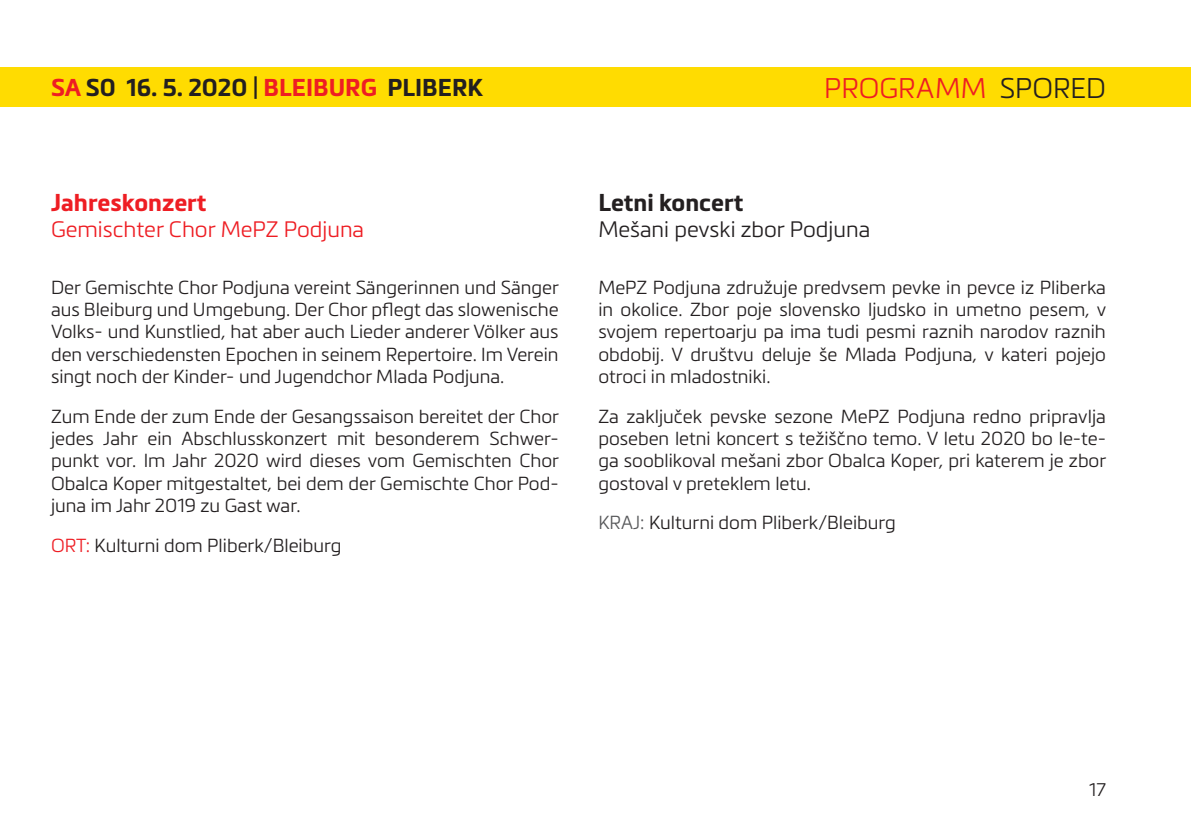
<style>
.page{position:relative;width:1191px;height:840px;background:#fff}
.page>*{position:absolute;margin:0;border:0;box-sizing:border-box;transform-origin:0 0}
.t1{font:300 28px "Metronic Land Kaernten";color:#ee1d23}
.t2{font:700 24px "Metronic Land Kaernten";color:#231f20}
.t3{font:700 24px "Metronic Land Kaernten";color:#ee1d23}
.t4{font:300 22px "Metronic Land Kaernten";color:#ee1d23}
.t5{font:300 22px "Metronic Land Kaernten";color:#231f20}
.t6{font:300 18.6px/22.4px "Metronic Land Kaernten";color:#231f20;text-align:justify}
.t7{font:300 18px "Metronic Land Kaernten";color:#231f20}
.s1{color:#ee1d23}
.s2{color:#231f20}
.s3{color:#57585a}
</style>
<div class="page">
<div style="left:0;top:67px;width:1191px;height:39px;background:#ffdc01"></div>
<p class="t2" style="left:51px;top:72px;width:433px"><span class="s1">SA</span> S0 16. 5. 2020 | <span class="s1">BLEIBURG</span> PLIBERK</p>
<h1 class="t1" style="left:824px;top:70px;width:283px">PROGRAMM <span class="s2">SPORED</span></h1>
<p class="t3" style="left:51px;top:187px;width:157px">Jahreskonzert</p>
<p class="t4" style="left:51px;top:214px;width:315px">Gemischter Chor MePZ Podjuna</p>
<p class="t6" style="left:51px;top:275px;width:509px">Der Gemischte Chor Podjuna vereint Sängerinnen und Sänger aus Bleiburg und Umgebung. Der Chor pflegt das slowe nische Volks- und Kunstlied, hat aber auch Lieder anderer Völker aus den verschiedensten Epochen in seinem Repertoire. Im Verein singt noch der Kinder- und Jugendchor Mlada Podjuna.</p>
<p class="t6" style="left:51px;top:404px;width:509px">Zum Ende der zum Ende der Gesangssaison bereitet der Chor jedes Jahr ein Abschlusskonzert mit besonderem Schwer&shy;punkt vor. Im Jahr 2020 wird dieses vom Gemischten Chor Obalca Koper mitgestaltet, bei dem der Gemischte Chor Pod&shy;juna im Jahr 2019 zu Gast war.</p>
<p class="t6" style="left:51px;top:533px;width:292px"><span class="s1">ORT:</span> Kulturni dom Pliberk/Bleiburg</p>
<p class="t2" style="left:598px;top:187px;width:147px">Letni koncert</p>
<p class="t5" style="left:598px;top:214px;width:273px">Mešani pevski zbor Podjuna</p>
<p class="t6" style="left:598px;top:275px;width:509px">MePZ Podjuna združuje predvsem pevke in pevce iz Pliberka in okolice. Zbor poje slovensko ljudsko in umetno pesem, v svojem repertoarju pa ima tudi pesmi raznih narodov raznih obdobij. V društvu deluje še Mlada Podjuna, v kateri pojejo otroci in mladostniki.</p>
<p class="t6" style="left:598px;top:404px;width:509px">Za zaključek pevske sezone MePZ Podjuna redno priprav lja poseben letni koncert s težiščno temo. V letu 2020 bo le-te&shy;ga sooblikoval mešani zbor Obalca Koper, pri katerem je zbor gostoval v preteklem letu.</p>
<p class="t6" style="left:598px;top:510px;width:299px"><span class="s3">KRAJ:</span> Kulturni dom Pliberk/Bleiburg</p>
<p class="t7" style="left:1089px;top:777px;width:18px">17</p>
</div>
